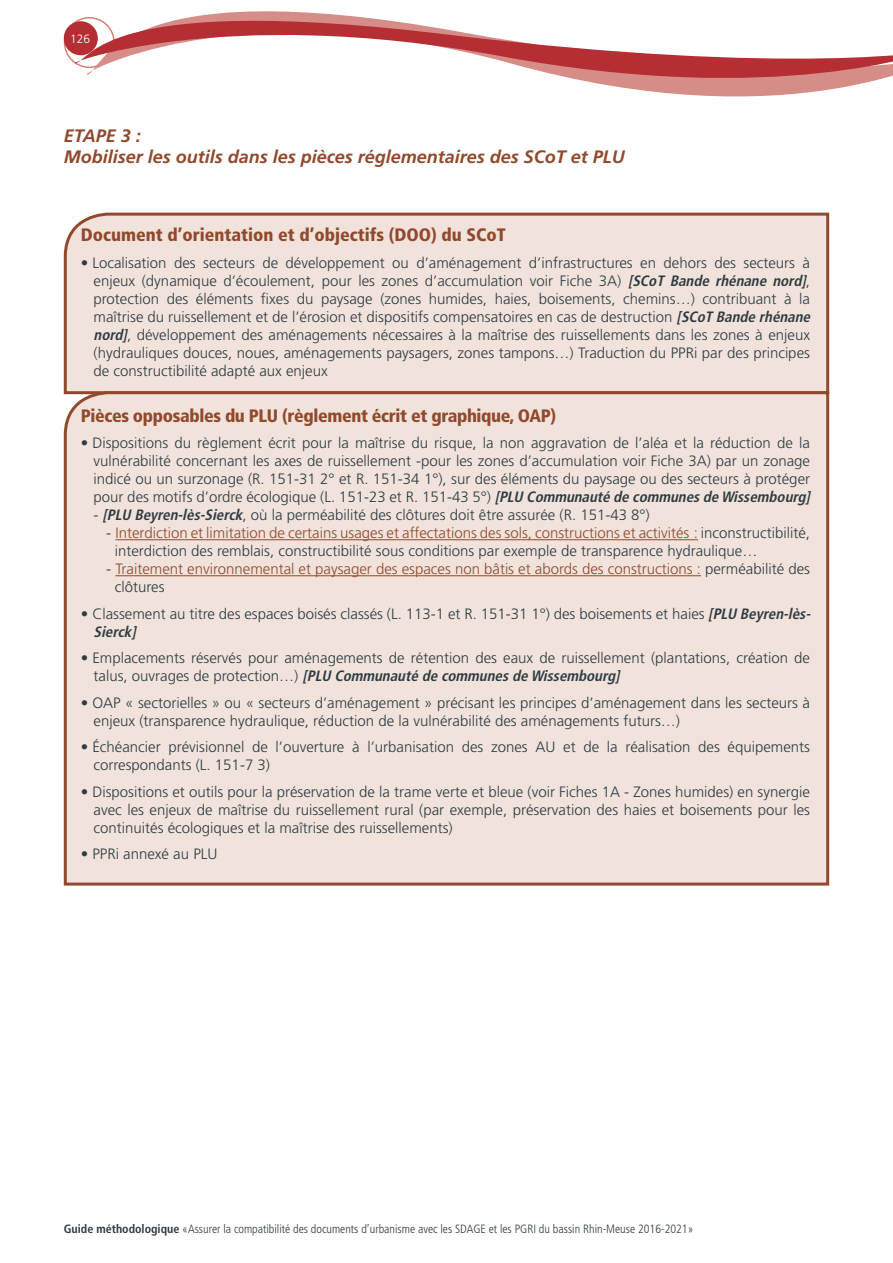
<style>
.page{position:relative;width:893px;height:1263px;background:#fff}
.page>*{position:absolute;margin:0;border:0;box-sizing:border-box;transform-origin:0 0}
.t1{font:italic 700 18px/21px "Frutiger";color:#90492d}
.t2{font:900 condensed 18px "Frutiger";letter-spacing:-.02em;color:#90492d}
.t3{font:900 condensed 18px "Frutiger";color:#90492d}
.t4{font:300 15px/18px "Frutiger";color:#2e3b42}
.t5{font:300 15px/18px "Frutiger";color:#90492d}
.t6{font:300 condensed 12px "Frutiger";color:#2e3b42}
.t7{font:300 12px "Frutiger";color:#fff}
.s1{font-weight:700;font-style:italic;font-stretch:condensed}
.s2{color:#90492d}
.s3{color:#2e3b42}
.s4{font-weight:700}
</style>
<div class="page">
<svg style="left:74px;top:11px;width:819px;height:85px"></svg>
<div style="left:64px;top:21px;width:34px;height:34px;background:#b42e34;border-radius:50%"></div>
<div style="left:63px;top:212px;width:767px;height:178px;background:#f1e3db"></div>
<div style="left:63px;top:390px;width:767px;height:496px;background:#f1e3db"></div>
<hr style="left:115px;top:539px;width:583px;height:1px;background:#90492d">
<hr style="left:115px;top:575px;width:586px;height:1px;background:#90492d">
<p class="t7" style="left:70px;top:32px;width:22px">126</p>
<p class="t1" style="left:64px;top:125px;width:563px">ETAPE 3 :<br>Mobiliser les outils dans les pièces réglementaires des SCoT et PLU</p>
<p class="t3" style="left:81px;top:224px;width:427px">Document d’orientation et d’objectifs (DOO) du SCoT</p>
<p class="t4" style="left:94px;top:253px;width:722px;text-indent:-13px">• Localisation des secteurs de développement ou d’aménagement d’infrastructures en dehors des secteurs à enjeux (dynamique d’écoulement, pour les zones d’accumulation voir Fiche 3A) <span class="s1">[SCoT Bande rhénane nord]</span>, protection des éléments fixes du paysage (zones humides, haies, boisements, chemins…) contribuant à la maîtrise du ruissellement et de l’érosion et dispositifs compensatoires en cas de destruction <span class="s1">[SCoT Bande rhénane nord]</span>, développement des aménagements nécessaires à la maîtrise des ruissellements dans les zones à enjeux (hydrauliques douces, noues, aménagements paysagers, zones tampons…) Traduction du PPRi par des principes de constructibilité adapté aux enjeux</p>
<p class="t2" style="left:81px;top:405px;width:477px">Pièces opposables du PLU (règlement écrit et graphique, OAP)</p>
<p class="t4" style="left:94px;top:434px;width:722px;text-indent:-13px">• Dispositions du règlement écrit pour la maîtrise du risque, la non aggravation de l’aléa et la réduction de la vulnérabilité concernant les axes de ruissellement -pour les zones d’accumulation voir Fiche 3A) par un zonage indicé ou un surzonage (R. 151-31 2° et R. 151-34 1°), sur des éléments du paysage ou des secteurs à protéger pour des motifs d’ordre écologique (L. 151-23 et R. 151-43 5°) <span class="s1">[PLU Communauté de communesde Wissembourg]</span></p>
<p class="t4" style="left:94px;top:506px;width:558px">- <span class="s1">[PLU Beyren-lès-Sierck</span>, où la perméabilité des clôtures doit être assurée (R. 151-43 8°)</p>
<p class="t4" style="left:115px;top:524px;width:697px;text-indent:-9px">- <span class="s2">Interdiction et limitation de certains usages et affectations des sols, constructions et activités :</span> inconstructibilité, interdiction des remblais, constructibilité sous conditions par exemple de transparence hydraulique…</p>
<p class="t5" style="left:115px;top:560px;width:697px;text-indent:-9px"><span class="s3">-</span> Traitement environnemental et paysager des espaces non bâtis et abords des constructions : <span class="s3">perméabilité des clôtures</span></p>
<p class="t4" style="left:94px;top:604px;width:722px;text-indent:-13px">• Classement au titre des espaces boisés classés (L. 113-1 et R. 151-31 1°) des boisements et haies <span class="s1">[PLU Beyren-lès-<br>Sierck]</span></p>
<p class="t4" style="left:94px;top:649px;width:718px;text-indent:-13px">• Emplacements réservés pour aménagements de rétention des eaux de ruissellement (plantations, création de t a l u s , o u v r a g e s d e p r o t e c t i o n … ) <span class="s1">[PLU Communauté de communesde Wissembourg]</span></p>
<p class="t4" style="left:94px;top:693px;width:718px;text-indent:-13px">• OAP « sectorielles » ou « secteurs d’aménagement » précisant les principes d’aménagement dans les secteurs à enjeux (transparence hydraulique, réduction de la vulnérabilité des aménagements futurs…)</p>
<p class="t4" style="left:94px;top:738px;width:718px;text-indent:-13px">• Échéancier prévisionnel de l’ouverture à l’urbanisation des zones AU et de la réalisation des équipements correspondants (L. 151-7 3)</p>
<p class="t4" style="left:94px;top:783px;width:718px;text-align:justify;text-indent:-13px">• Dispositions et outils pour la préservation de la trame verte et bleue (voir Fiches 1A - Zones humides) en synergie avec les enjeux de maîtrise du ruissellement rural (par exemple, préservation des haies et boisements pour les continuités écologiques et la maîtrise des ruissellements)</p>
<p class="t4" style="left:81px;top:845px;width:138px">• PPRi annexé au PLU</p>
<p class="t6" style="left:64px;top:1222px;width:631px"><span class="s4">Guide méthodologique</span> «Assurer la compatibilité des documents d’urbanisme avec les SDAGE et les PGRI du bassin Rhin-Meuse 2016-2021»</p>
</div>
